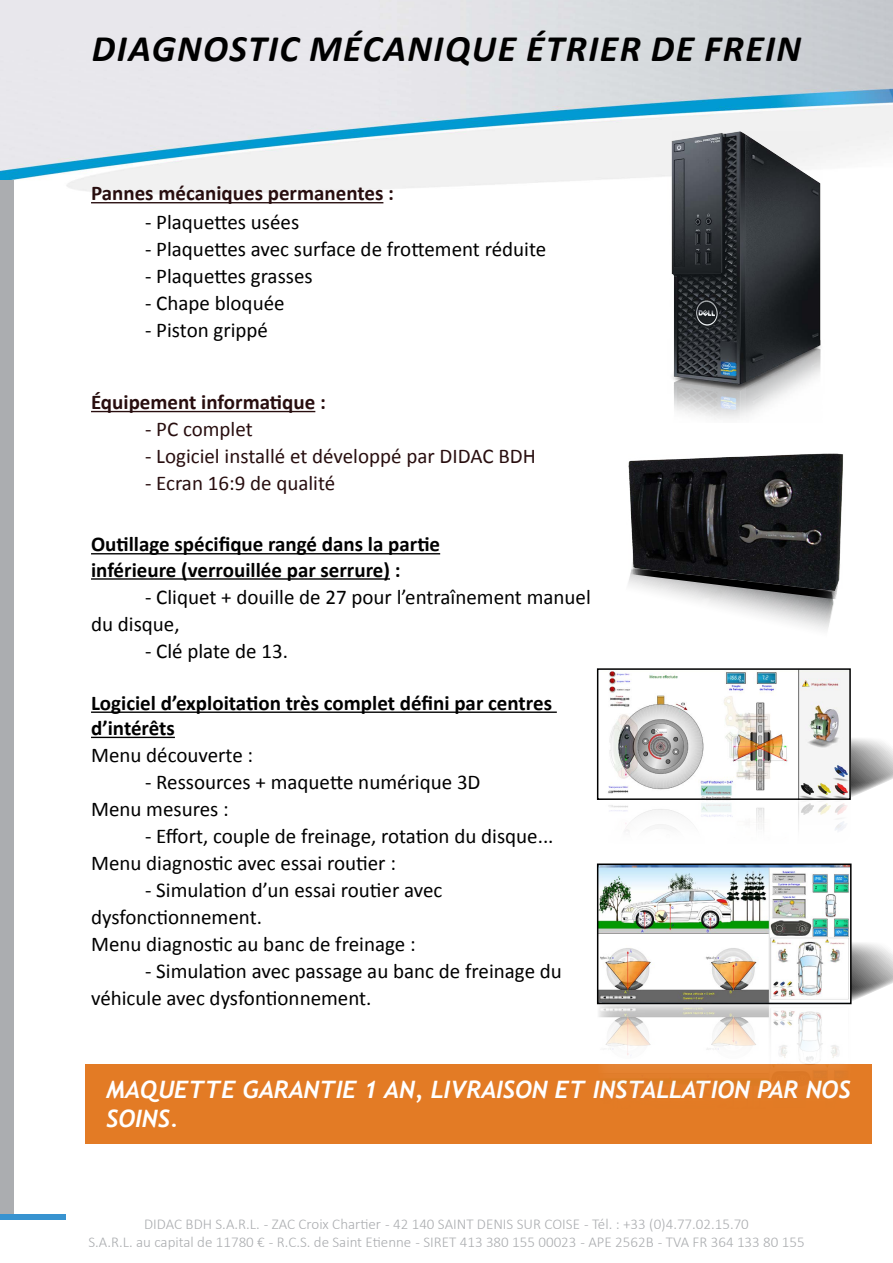
<style>
.page{position:relative;width:893px;height:1263px;background:#fff}
.page>*{position:absolute;margin:0;border:0;box-sizing:border-box;transform-origin:0 0}
.t1{font:italic 700 37.5px "Calibri";letter-spacing:.04em;color:#000}
.t2{font:italic 700 24px/28.8px "Trebuchet";color:#fff}
.t3{font:21px/27px "Calibri";color:#000}
.t4{font:700 21px/25.2px "Calibri";color:#000}
.t5{font:21px "Calibri";color:#280e0f}
.t6{font:700 21px "Calibri";color:#280e0f}
.t7{font:300 15px/18px "Calibri";color:#abadb0;text-align:center}
</style>
<div class="page">
<img style="left:0;top:0;width:893px;height:1220px">
<div style="left:0;top:1214px;width:66px;height:5px;background:#3893d0"></div>
<div style="left:0;top:181px;width:14px;height:1033px;background:#abadb0"></div>
<hr style="left:91px;top:202px;width:292px;height:1px;background:#280e0f">
<hr style="left:91px;top:411px;width:224px;height:1px;background:#280e0f">
<hr style="left:91px;top:553px;width:349px;height:1px;background:#000">
<hr style="left:91px;top:578px;width:299px;height:2px;background:#000">
<hr style="left:91px;top:711px;width:466px;height:2px;background:#000">
<hr style="left:91px;top:737px;width:84px;height:1px;background:#000">
<div style="left:85px;top:1064px;width:787px;height:80px;background:#e37b25"></div>
<img style="left:668px;top:132px;width:156px;height:291px">
<img style="left:598px;top:539px;width:247px;height:129px">
<svg style="left:630px;top:595px;width:211px;height:4px"></svg>
<img style="left:625px;top:451px;width:221px;height:144px">
<svg style="left:595px;top:737px;width:298px;height:62px"></svg>
<img style="left:598px;top:671px;width:252px;height:192px">
<div style="left:597px;top:668px;width:254px;height:132px;border:2px solid #000"></div>
<svg style="left:595px;top:941px;width:298px;height:62px"></svg>
<img style="left:598px;top:866px;width:253px;height:207px">
<div style="left:597px;top:863px;width:254px;height:141px;border:2px solid #000"></div>
<h1 class="t1" style="left:92px;top:25px;width:711px">DIAGNOSTIC MÉCANIQUE ÉTRIER DE FREIN</h1>
<p class="t6" style="left:91px;top:180px;width:304px">Pannes mécaniques permanentes :</p>
<p class="t3" style="left:145px;top:209px;width:156px">- Plaquettes usées</p>
<p class="t3" style="left:145px;top:236px;width:403px">- Plaquettes avec surface de frottement réduite</p>
<p class="t3" style="left:145px;top:263px;width:169px">- Plaquettes grasses</p>
<p class="t3" style="left:145px;top:290px;width:141px">- Chape bloquée</p>
<p class="t3" style="left:145px;top:317px;width:125px">- Piston grippé</p>
<p class="t6" style="left:91px;top:389px;width:236px">Équipement informatique :</p>
<p class="t5" style="left:145px;top:416px;width:109px">- PC complet</p>
<p class="t5" style="left:145px;top:443px;width:392px">- Logiciel installé et développé par DIDAC BDH</p>
<p class="t5" style="left:145px;top:470px;width:192px">- Ecran 16:9 de qualité</p>
<p class="t4" style="left:91px;top:532px;width:351px">Outillage spécifique rangé dans la partie inférieure (verrouillée par serrure) :</p>
<p class="t3" style="left:91px;top:583px;width:501px;text-indent:54px">- Cliquet + douille de 27 pour l’entraînement manuel du disque,</p>
<p class="t3" style="left:145px;top:637px;width:144px">- Clé plate de 13.</p>
<p class="t4" style="left:91px;top:690px;width:462px">Logiciel d’exploitation très complet défini par centres d’intérêts</p>
<p class="t3" style="left:91px;top:742px;width:164px">Menu découverte :</p>
<p class="t3" style="left:91px;top:769px;width:391px;text-indent:54px">- Ressources + maquette numérique 3D<br>Menu mesures :</p>
<p class="t3" style="left:91px;top:823px;width:464px;text-indent:54px">- Effort, couple de freinage, rotation du disque...<br>Menu diagnostic avec essai routier :</p>
<p class="t3" style="left:91px;top:877px;width:353px;text-indent:54px">- Simulation d’un essai routier avec dysfonctionnement.<br>Menu diagnostic au banc de freinage :</p>
<p class="t3" style="left:91px;top:958px;width:472px;text-indent:54px">- Simulation avec passage au banc de freinage du véhicule avec dysfontionnement.</p>
<p class="t2" style="left:106px;top:1076px;width:746px">MAQUETTE GARANTIE 1 AN, LIVRAISON ET INSTALLATION PAR NOS<br>SOINS.</p>
<p class="t7" style="left:88px;top:1214px;width:718px">DIDAC BDH S.A.R.L. - ZAC Croix Chartier - 42 140 SAINT DENIS SUR COISE - Tél. : +33 (0)4.77.02.15.70<br>S.A.R.L. au capital de 11780 € - R.C.S. de Saint Etienne - SIRET 413 380 155 00023 - APE 2562B - TVA FR 364 133 80 155</p>
</div>
